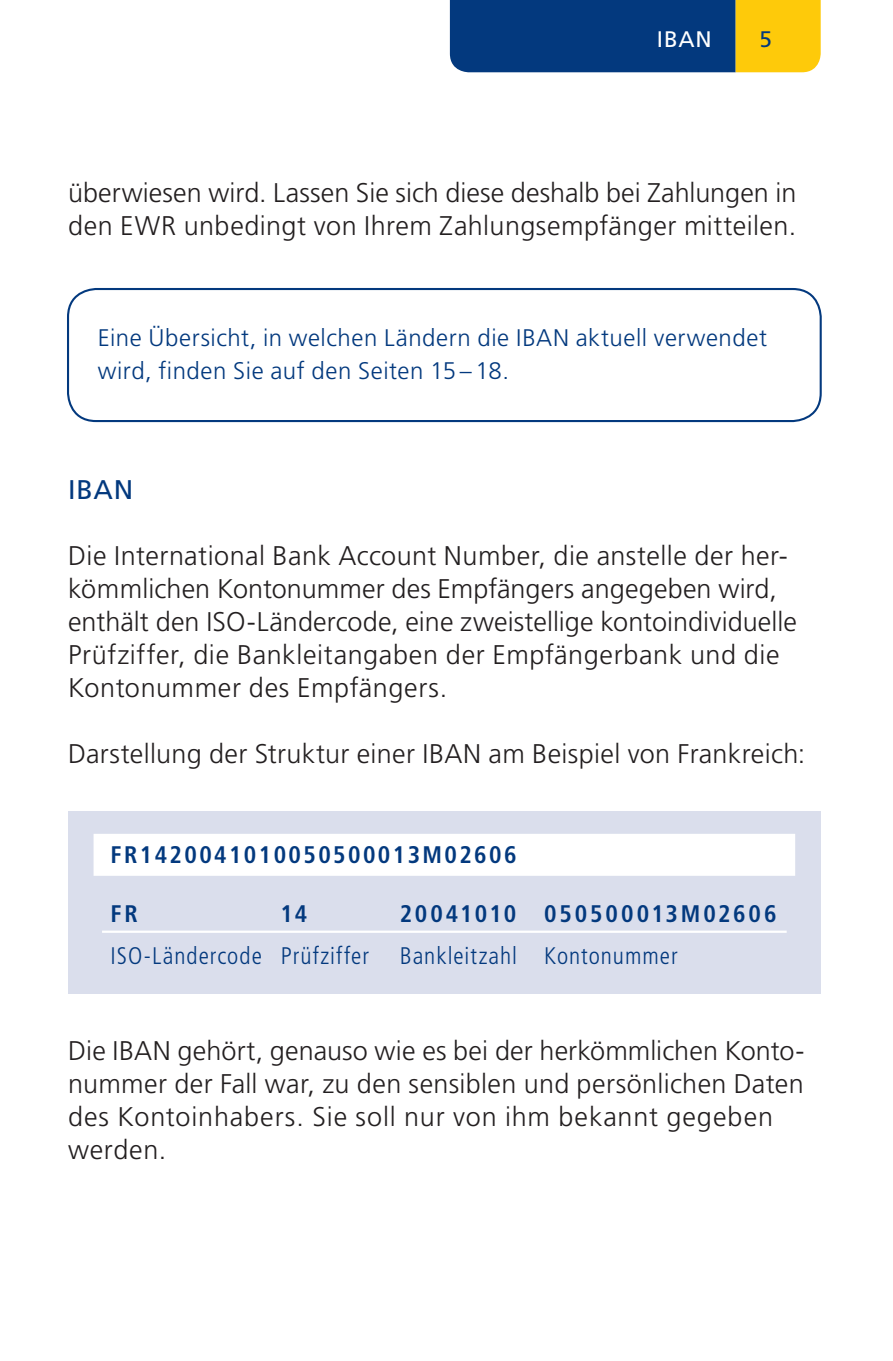
<style>
.page{position:relative;width:893px;height:1361px;background:#fff}
.page>*{position:absolute;margin:0;border:0;box-sizing:border-box;transform-origin:0 0}
.t1{font:300 27px/33px "Frutiger LT Std";letter-spacing:.01em;color:#231f20}
.t2{font:27px "Frutiger LT Std";color:#03397e}
.t3{font:300 24px/33px "Frutiger LT Std";letter-spacing:.02em;color:#03397e}
.t4{font:700 condensed 24px "Frutiger LT Std";letter-spacing:.1em;color:#03397e}
.t5{font:300 condensed 24px "Frutiger LT Std";letter-spacing:.04em;color:#03397e}
.t6{font:22.5px "Frutiger LT Std";color:#fff}
.t7{font:22.5px "Frutiger LT Std";color:#03397e}
</style>
<div class="page">
<div style="left:68px;top:811px;width:753px;height:182px;background:#dadeec"></div>
<div style="left:94px;top:834px;width:701px;height:42px;background:#fff"></div>
<hr style="left:102px;top:930px;width:685px;height:3px;background:#fff">
<svg style="left:450px;top:0;width:371px;height:72px;background:#3d5b64"></svg>
<div style="left:67px;top:288px;width:755px;height:134px;border:2px solid #03397e;border-radius:28px"></div>
<p class="t6" style="left:657px;top:26px;width:56px">IBAN</p>
<p class="t7" style="left:759px;top:26px;width:14px">5</p>
<p class="t1" style="left:68px;top:176px;width:730px">überwiesen wird. Lassen Sie sich diese deshalb bei Zahlungen in den EWR unbedingt von Ihrem Zahlungsempfänger mitteilen.</p>
<p class="t3" style="left:98px;top:322px;width:671px">Eine Übersicht, in welchen Ländern die IBAN aktuell verwendet wird, finden Sie auf den Seiten 15 – 18.</p>
<p class="t2" style="left:68px;top:474px;width:67px">IBAN</p>
<p class="t1" style="left:68px;top:539px;width:731px">Die International Bank Account Number, die anstelle der her&shy;kömmlichen Kontonummer des Empfängers angegeben wird, enthält den ISO-Ländercode, eine zweistellige kontoindividuelle Prüfziffer, die Bankleitangaben der Empfängerbank und die Kontonummer des Empfängers.</p>
<p class="t1" style="left:68px;top:737px;width:739px">Darstellung der Struktur einer IBAN am Beispiel von Frankreich:</p>
<p class="t4" style="left:111px;top:840px;width:407px">FR1420041010050500013M02606</p>
<p class="t4" style="left:111px;top:899px;width:29px">FR</p>
<p class="t4" style="left:281px;top:899px;width:28px">14</p>
<p class="t4" style="left:400px;top:899px;width:378px">20041010 050500013M02606</p>
<p class="t5" style="left:111px;top:942px;width:260px">ISO-Ländercode Prüfziffer</p>
<p class="t5" style="left:400px;top:942px;width:279px">Bankleitzahl Kontonummer</p>
<p class="t1" style="left:68px;top:1034px;width:738px">Die IBAN gehört, genauso wie es bei der herkömmlichen Konto&shy;nummer der Fall war, zu den sensiblen und persönlichen Daten des Kontoinhabers. Sie soll nur von ihm bekannt gegeben werden.</p>
</div>
